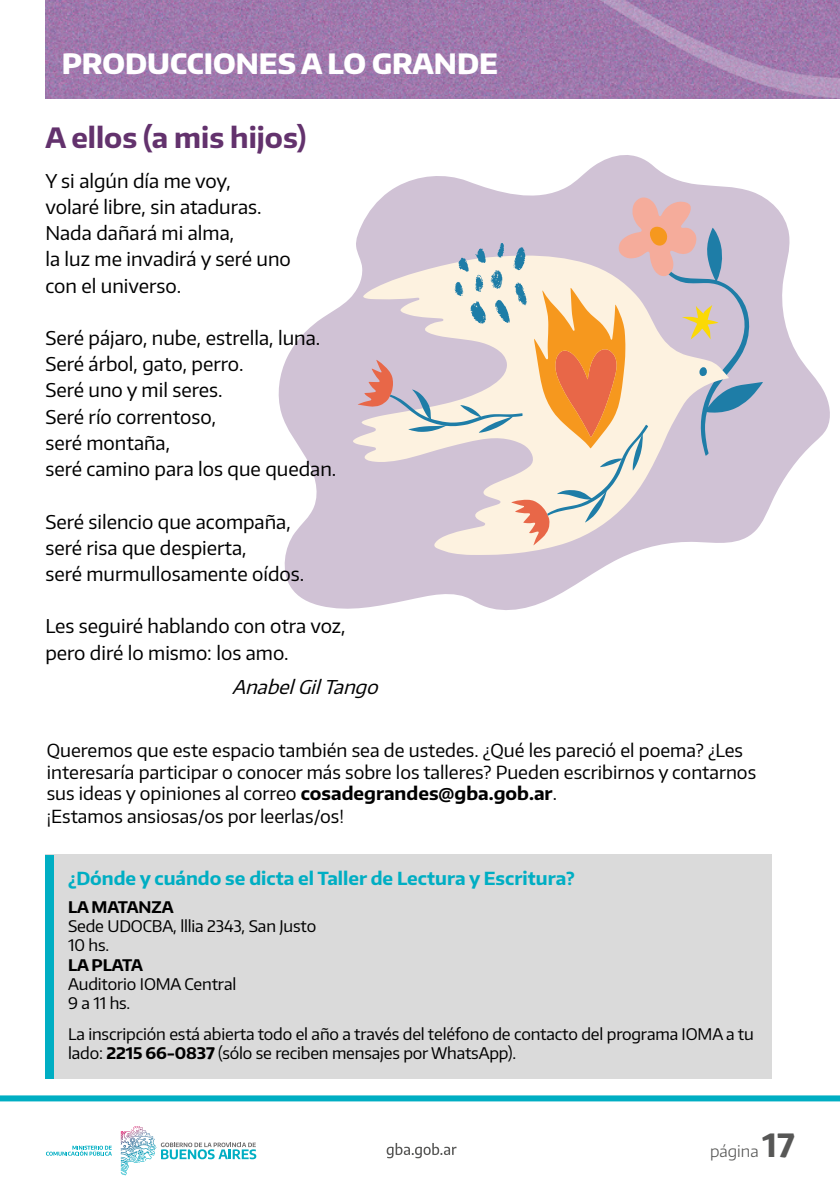
<style>
.page{position:relative;width:840px;height:1191px;background:#fff}
.page>*{position:absolute;margin:0;border:0;box-sizing:border-box;transform-origin:0 0}
.t1{font:800 28px "Encode Sans";color:#fff}
.t2{font:700 28px "Encode Sans";color:#63326d}
.t3{font:19px/26.2px "Encode Sans";color:#000}
.t4{font:italic 19px "Encode Sans";color:#000}
.t5{font:18px/22px "Encode Sans";color:#000}
.t6{font:700 18px "Encode Sans";color:#00aec3}
.t7{font:16px/19.2px "Encode Sans";letter-spacing:-.01em;color:#000}
.t8{font:700 16px "Encode Sans";letter-spacing:-.01em;color:#000}
.t9{font:300 16px "Encode Sans";color:#575756}
.s1{font-weight:700}
.s2{font-weight:700;font-size:32px}
</style>
<div class="page">
<svg style="left:0;top:1095px;width:839px;height:81px"></svg>
<svg style="left:386px;top:1143px;width:70px;height:15px"></svg>
<svg style="left:46px;top:1145px;width:66px;height:10px"></svg>
<svg style="left:161px;top:1142px;width:95px;height:17px"></svg>
<svg style="left:124px;top:1126px;width:22px;height:12px"></svg>
<svg style="left:278px;top:155px;width:552px;height:455px"></svg>
<svg style="left:352px;top:255px;width:376px;height:300px;fill:#d0c2d5"></svg>
<svg style="left:357px;top:197px;width:405px;height:348px;background:#dbcac8"></svg>
<img style="left:45px;top:0;width:458px;height:99px">
<img style="left:503px;top:0;width:336px;height:99px">
<div style="left:45px;top:855px;width:726px;height:224px;background:#dadada"></div>
<div style="left:45px;top:855px;width:9px;height:224px;background:#00aec3"></div>
<h1 class="t1" style="left:62px;top:45px;width:437px">PRODUCCIONES A LO GRANDE</h1>
<h1 class="t2" style="left:45px;top:119px;width:262px">A ellos (a mis hijos)</h1>
<p class="t3" style="left:45px;top:167px;width:247px">Y si algún día me voy,<br>volaré libre, sin ataduras.<br>Nada dañará mi alma,<br>la luz me invadirá y seré uno con el universo.</p>
<p class="t3" style="left:45px;top:324px;width:292px">Seré pájaro, nube, estrella, luna.<br>Seré árbol, gato, perro.<br>Seré uno y mil seres.<br>Seré río correntoso,<br>seré montaña,<br>seré camino para los que quedan.</p>
<p class="t3" style="left:45px;top:508px;width:260px">Seré silencio que acompaña, seré risa que despierta,<br>seré murmullosamente oídos.</p>
<p class="t3" style="left:45px;top:612px;width:302px">Les seguiré hablando con otra voz, pero diré lo mismo: los amo.</p>
<p class="t4" style="left:232px;top:674px;width:153px">AnabelGilTango</p>
<p class="t5" style="left:47px;top:739px;width:710px">Queremos que este espacio también sea de ustedes. ¿Qué les pareció el poema? ¿Les interesaría participar o conocer más sobre los talleres? Pueden escribirnos y contarnos sus ideas y opiniones al correo <span class="s1">cosadegrandes@gba.gob.ar</span>.<br>¡Estamos ansiosas/os por leerlas/os!</p>
<p class="t6" style="left:68px;top:866px;width:508px">¿Dónde y cuándo se dicta el Taller de Lectura y Escritura?</p>
<p class="t8" style="left:68px;top:896px;width:107px">LA MATANZA</p>
<p class="t7" style="left:68px;top:916px;width:249px">Sede UDOCBA, lllia 2343, San Justo<br>10 hs.</p>
<p class="t8" style="left:68px;top:954px;width:76px">LA PLATA</p>
<p class="t7" style="left:68px;top:973px;width:169px">Auditorio IOMA Central<br>9 a 11 hs.</p>
<p class="t7" style="left:68px;top:1023px;width:686px">La inscripción está abierta todo el año a través del teléfono de contacto del programa IOMA a tu lado: <span class="s1">2215 66-0837</span> (sólo se reciben mensajes por WhatsApp).</p>
<p class="t9" style="left:709px;top:1140px;width:86px">página <span class="s2">17</span></p>
</div>
